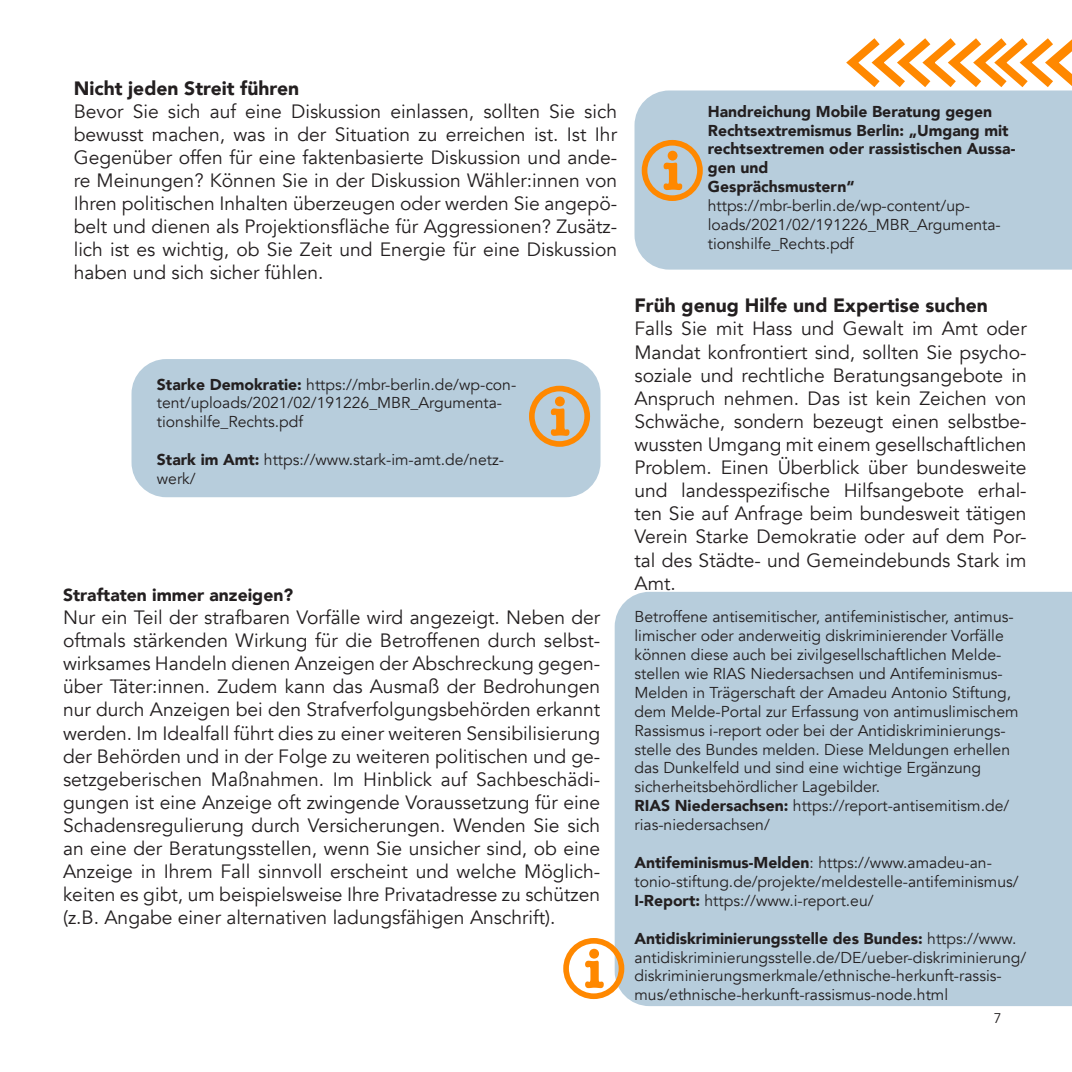
<style>
.page{position:relative;width:1072px;height:1072px;background:#fff}
.page>*{position:absolute;margin:0;border:0;box-sizing:border-box;transform-origin:0 0}
.t1{font:700 54.07px "American Typewriter";color:#f80}
.t2{font:19.25px/23.1px "Avenir";color:#231f20;text-align:justify}
.t3{font:900 19.25px "Avenir";color:#231f20}
.t4{font:900 17.5px "Avenir";color:#231f20}
.t5{font:15.75px/18.9px "Avenir";color:#231f20}
.t6{font:900 15.75px/18.9px "Avenir";color:#231f20}
.t7{font:14px "Avenir";color:#231f20}
.s1{font-weight:900}
</style>
<div class="page">
<div style="left:634px;top:90px;width:437px;height:179px;background:#b7cddc"></div>
<div style="left:131px;top:359px;width:469px;height:138px;background:#b7cddc;border-radius:35px"></div>
<div style="left:614px;top:592px;width:457px;height:305px;background:#b7cddc"></div>
<div style="left:641px;top:140px;width:61px;height:61px;border:6px solid #f80;border-radius:50%"></div>
<div style="left:529px;top:386px;width:61px;height:61px;border:6px solid #f80;border-radius:50%"></div>
<svg style="left:563px;top:897px;width:508px;height:109px;background:#bed0da"></svg>
<svg style="left:840px;top:38px;width:231px;height:57px"></svg>
<p class="t3" style="left:74px;top:71px;width:227px">Nicht jeden Streit führen</p>
<p class="t2" style="left:74px;top:100px;width:545px">Bevor Sie sich auf eine Diskussion einlassen, sollten Sie sich bewusst machen, was in der Situation zu erreichen ist. Ist Ihr Gegenüber offen für eine faktenbasierte Diskussion und ande&shy;re Meinungen? Können Sie in der Diskussion Wähler:innen von Ihren politischen Inhalten überzeugen oder werden Sie angepö&shy;belt und dienen als Projektionsfläche für Aggressionen? Zusätz&shy;lich ist es wichtig, ob Sie Zeit und Energie für eine Diskussion haben und sich sicher fühlen.</p>
<p class="t5" style="left:157px;top:375px;width:361px"><span class="s1">Starke Demokratie:</span> https://mbr-berlin.de/wp-con&shy;tent/uploads/2021/02/191226_MBR_Argumenta&shy;tionshilfe_Rechts.pdf</p>
<p class="t5" style="left:157px;top:450px;width:348px"><span class="s1">Stark im Amt:</span> https://www.stark-im-amt.de/netz&shy;werk/</p>
<p class="t1" style="left:550px;top:371px;width:21px">i</p>
<p class="t4" style="left:63px;top:580px;width:232px">Straftaten immer anzeigen?</p>
<p class="t2" style="left:63px;top:606px;width:539px">Nur ein Teil der strafbaren Vorfälle wird angezeigt. Neben der oftmals stärkenden Wirkung für die Betroffenen durch selbst&shy;wirksames Handeln dienen Anzeigen der Abschreckung gegen&shy;über Täter:innen. Zudem kann das Ausmaß der Bedrohungen nur durch Anzeigen bei den Strafverfolgungsbehörden erkannt werden. Im Idealfall führt dies zu einer weiteren Sensibilisierung der Behörden und in der Folge zu weiteren politischen und ge&shy;setzgeberischen Maßnahmen. Im Hinblick auf Sachbeschädi&shy;gungen ist eine Anzeige oft zwingende Voraussetzung für eine Schadensregulierung durch Versicherungen. Wenden Sie sich an eine der Beratungsstellen, wenn Sie unsicher sind, ob eine Anzeige in Ihrem Fall sinnvoll erscheint und welche Möglich&shy;keiten es gibt, um beispielsweise Ihre Privatadresse zu schützen (z.B. Angabe einer alternativen ladungsfähigen Anschrift).</p>
<p class="t1" style="left:584px;top:923px;width:21px">i</p>
<p class="t1" style="left:662px;top:125px;width:21px">i</p>
<p class="t6" style="left:707px;top:101px;width:309px">Handreichung Mobile Beratung gegen<br>Rechtsextremismus Berlin: „Umgang mit rechtsextremen oder rassistischen Aussa&shy;gen und</p>
<p class="t6" style="left:707px;top:177px;width:148px">Gesprächsmustern“</p>
<p class="t5" style="left:707px;top:197px;width:294px">https://mbr-berlin.de/wp-content/up&shy;loads/2021/02/191226_MBR_Argumenta&shy;tionshilfe_Rechts.pdf</p>
<p class="t3" style="left:634px;top:289px;width:355px">Früh genug Hilfe und Expertise suchen</p>
<p class="t2" style="left:634px;top:317px;width:394px">Falls Sie mit Hass und Gewalt im Amt oder Mandat konfrontiert sind, sollten Sie psycho&shy;soziale und rechtliche Beratungsangebote in Anspruch nehmen. Das ist kein Zeichen von Schwäche, sondern bezeugt einen selbstbe&shy;wussten Umgang mit einem gesellschaftlichen Problem. Einen Überblick über bundesweite und landesspezifische Hilfsangebote erhal&shy;ten Sie auf Anfrage beim bundesweit tätigen Verein Starke Demokratie oder auf dem Por&shy;tal des Städte- und Gemeindebunds Stark im Amt.</p>
<p class="t5" style="left:634px;top:607px;width:385px">Betroffene antisemitischer, antifeministischer, antimus&shy;limischer oder anderweitig diskriminierender Vorfälle können diese auch bei zivilgesellschaftlichen Melde&shy;stellen wie RIAS Niedersachsen und Antifeminismus-Melden in Trägerschaft der Amadeu Antonio Stiftung, dem Melde-Portal zur Erfassung von antimuslimischem Rassismus i-report oder bei der Antidiskriminierungs&shy;stelle des Bundes melden. Diese Meldungen erhellen das Dunkelfeld und sind eine wichtige Ergänzung sicherheitsbehördlicher Lagebilder.</p>
<p class="t5" style="left:634px;top:796px;width:376px"><span class="s1">RIAS Niedersachsen:</span> https://report-antisemitism.de/ rias-niedersachsen/</p>
<p class="t5" style="left:634px;top:853px;width:385px"><span class="s1">Antifeminismus-Melden</span>: https://www.amadeu-an&shy;tonio-stiftung.de/projekte/meldestelle-antifeminismus/<br><span class="s1">I-Report:</span> https://www.i-report.eu/</p>
<p class="t5" style="left:634px;top:929px;width:393px"><span class="s1">Antidiskriminierungsstelle des Bundes:</span> https://www. antidiskriminierungsstelle.de/DE/ueber-diskriminierung/ diskriminierungsmerkmale/ethnische-herkunft-rassis&shy;mus/ethnische-herkunft-rassismus-node.html</p>
<p class="t7" style="left:993px;top:1009px;width:9px">7</p>
</div>
